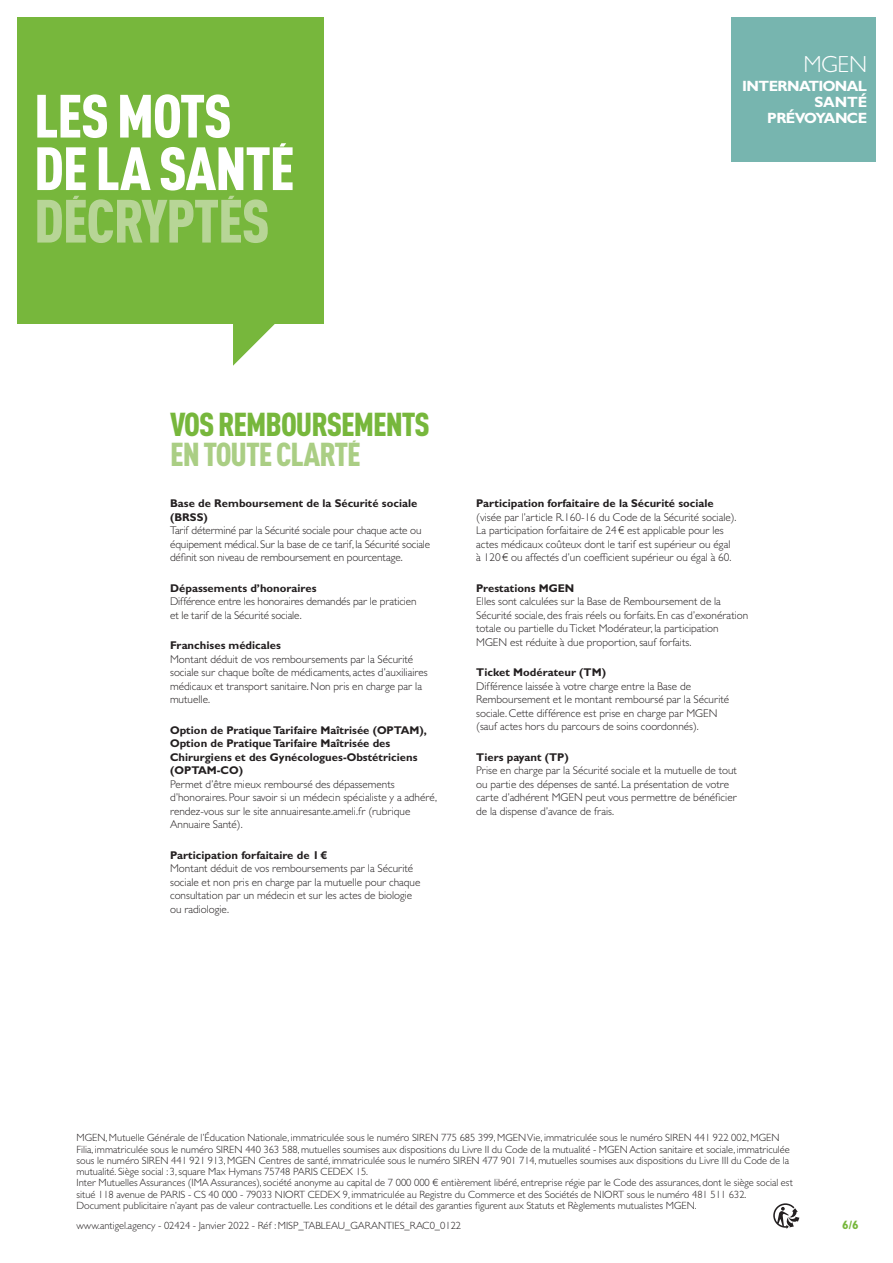
<style>
.page{position:relative;width:893px;height:1263px;background:#fff}
.page>*{position:absolute;margin:0;border:0;box-sizing:border-box;transform-origin:0 0}
.t1{font:60px/52.5px "MGEN Din Pro Condensed Black Modif";letter-spacing:-.02em;color:#fff}
.t2{font:60px "MGEN Din Pro Condensed Black Modif";letter-spacing:-.02em;color:#b7d596}
.t3{font:32.7px/29.8px "MGEN Din Pro Condensed Black Modif";letter-spacing:-.03em;color:#77b73c}
.t4{font:300 23.4px "Mgen Gill Sans MT Pro";color:#fff}
.t5{font:700 15px/16px "Mgen Gill Sans MT Pro";letter-spacing:-.04em;color:#fff;text-align:right}
.t6{font:700 12px "Mgen Gill Sans MT Pro";color:#77b73c}
._03-TEXTE_COURANT-C7{font:300 11.25px/13.5px "Mgen Gill Sans MT Pro";color:#231f20}
._03_note{font:300 10.5px/11.2px "Mgen Gill Sans MT Pro";color:#231f20}
.s1{color:#aace84}
.s2{font-weight:700}
</style>
<div class="page">
<div style="left:17px;top:17px;width:306px;height:306px;background:#77b73c"></div>
<svg style="left:233px;top:323px;width:45px;height:43px"></svg>
<div style="left:731px;top:17px;width:145px;height:145px;background:#77b5af"></div>
<svg style="left:773px;top:1203px;width:26px;height:26px"></svg>
<h1 class="t1" style="left:34px;top:84px;width:262px">LES MOTS<br>DE LA SANTÉ</h1>
<h1 class="t2" style="left:34px;top:174px;width:237px">DÉCRYPTÉS</h1>
<h3 class="t4" style="left:803px;top:50px;width:65px">MGEN</h3>
<h3 class="t5" style="left:742px;top:78px;width:126px">INTERNATIONAL<br>SANTÉ<br>PRÉVOYANCE</h3>
<p class="t3" style="left:170px;top:406px;width:261px">VOS REMBOURSEMENTS<br><span class="s1">EN TOUTE CLARTÉ</span></p>
<p class="_03-TEXTE_COURANT-C7" style="left:170px;top:497px;width:262px"><span class="s2">Base de Remboursement de la Sécurité sociale (BRSS)<br></span>Tarif déterminé par la Sécurité sociale pour chaque acte ou équipement médical. Sur la base de ce tarif, la Sécurité sociale définit son niveau de remboursement en pourcentage.</p>
<p class="_03-TEXTE_COURANT-C7" style="left:170px;top:581px;width:248px"><span class="s2">Dépassements d’honoraires<br></span>Différence entre les honoraires demandés par le praticien et le tarif de la Sécurité sociale.</p>
<p class="_03-TEXTE_COURANT-C7" style="left:170px;top:639px;width:259px"><span class="s2">Franchises médicales<br></span>Montant déduit de vos remboursements par la Sécurité sociale sur chaque boîte de médicaments, actes d’auxiliaires médicaux et transport sanitaire. Non pris en charge par la mutuelle.</p>
<p class="_03-TEXTE_COURANT-C7" style="left:170px;top:723px;width:268px"><span class="s2">Option de Pratique Tarifaire Maîtrisée (OPTAM), Option de Pratique Tarifaire Maîtrisée des Chirurgiens et des Gynécologues-Obstétriciens (OPTAM-CO)<br></span>Permet d’être mieux remboursé des dépassements d’honoraires. Pour savoir si un médecin spécialiste y a adhéré, rendez-vous sur le site annuairesante.ameli.fr (rubrique Annuaire Santé).</p>
<p class="_03-TEXTE_COURANT-C7" style="left:170px;top:848px;width:252px"><span class="s2">Participation forfaitaire de 1€<br></span>Montant déduit de vos remboursements par la Sécurité sociale et non pris en charge par la mutuelle pour chaque consultation par un médecin et sur les actes de biologie ou radiologie.</p>
<p class="_03-TEXTE_COURANT-C7" style="left:476px;top:497px;width:262px"><span class="s2">Participation forfaitaire de la Sécurité sociale </span>(visée par l’article R.160-16 du Code de la Sécurité sociale).<br>La participation forfaitaire de 24€ est applicable pour les actes médicaux coûteux dont le tarif est supérieur ou égal à 120€ ou affectés d’un coefficient supérieur ou égal à 60.</p>
<p class="_03-TEXTE_COURANT-C7" style="left:476px;top:581px;width:274px"><span class="s2">Prestations MGEN<br></span>Elles sont calculées sur la Base de Remboursement de la Sécurité sociale, des frais réels ou forfaits. En cas d’exonération totale ou partielle du Ticket Modérateur, la participation MGEN est réduite à due proportion, sauf forfaits.</p>
<p class="_03-TEXTE_COURANT-C7" style="left:476px;top:666px;width:254px"><span class="s2">Ticket Modérateur (TM)<br></span>Différence laissée à votre charge entre la Base de Remboursement et le montant remboursé par la Sécurité sociale. Cette différence est prise en charge par MGEN (sauf actes hors du parcours de soins coordonnés).</p>
<p class="_03-TEXTE_COURANT-C7" style="left:476px;top:750px;width:262px"><span class="s2">Tiers payant (TP)<br></span>Prise en charge par la Sécurité sociale et la mutuelle de tout ou partie des dépenses de santé. La présentation de votre carte d’adhérent MGEN peut vous permettre de bénéficier de la dispense d’avance de frais.</p>
<p class="_03_note" style="left:77px;top:1132px;width:715px">MGEN, Mutuelle Générale de l’Éducation Nationale, immatriculée sous le numéro SIREN 775 685 399, MGEN Vie, immatriculée sous le numéro SIREN 441 922 002, MGEN Filia, immatriculée sous le numéro SIREN 440 363 588, mutuelles soumises aux dispositions du Livre II du Code de la mutualité - MGEN Action sanitaire et sociale, immatriculée sous le numéro SIREN 441 921 913, MGEN Centres de santé, immatriculée sous le numéro SIREN 477 901 714, mutuelles soumises aux dispositions du Livre III du Code de la mutualité. Siège social : 3, square Max Hymans 75748 PARIS CEDEX 15.</p>
<p class="_03_note" style="left:77px;top:1177px;width:718px">Inter Mutuelles Assurances (IMA Assurances), société anonyme au capital de 7 000 000 € entièrement libéré, entreprise régie par le Code des assurances, dont le siège social est situé 118 avenue de PARIS - CS 40 000 - 79033 NIORT CEDEX 9, immatriculée au Registre du Commerce et des Sociétés de NIORT sous le numéro 481 511 632.</p>
<p class="_03_note" style="left:77px;top:1199px;width:622px">Document publicitaire n’ayant pas de valeur contractuelle. Les conditions et le détail des garanties figurent aux Statuts et Règlements mutualistes MGEN.</p>
<p class="_03_note" style="left:77px;top:1219px;width:386px">www.antigel.agency - 02424 - Janvier 2022 - Réf : MISP_TABLEAU_GARANTIES_RAC0_0122</p>
<p class="t6" style="left:842px;top:1217px;width:18px">6/6</p>
</div>
